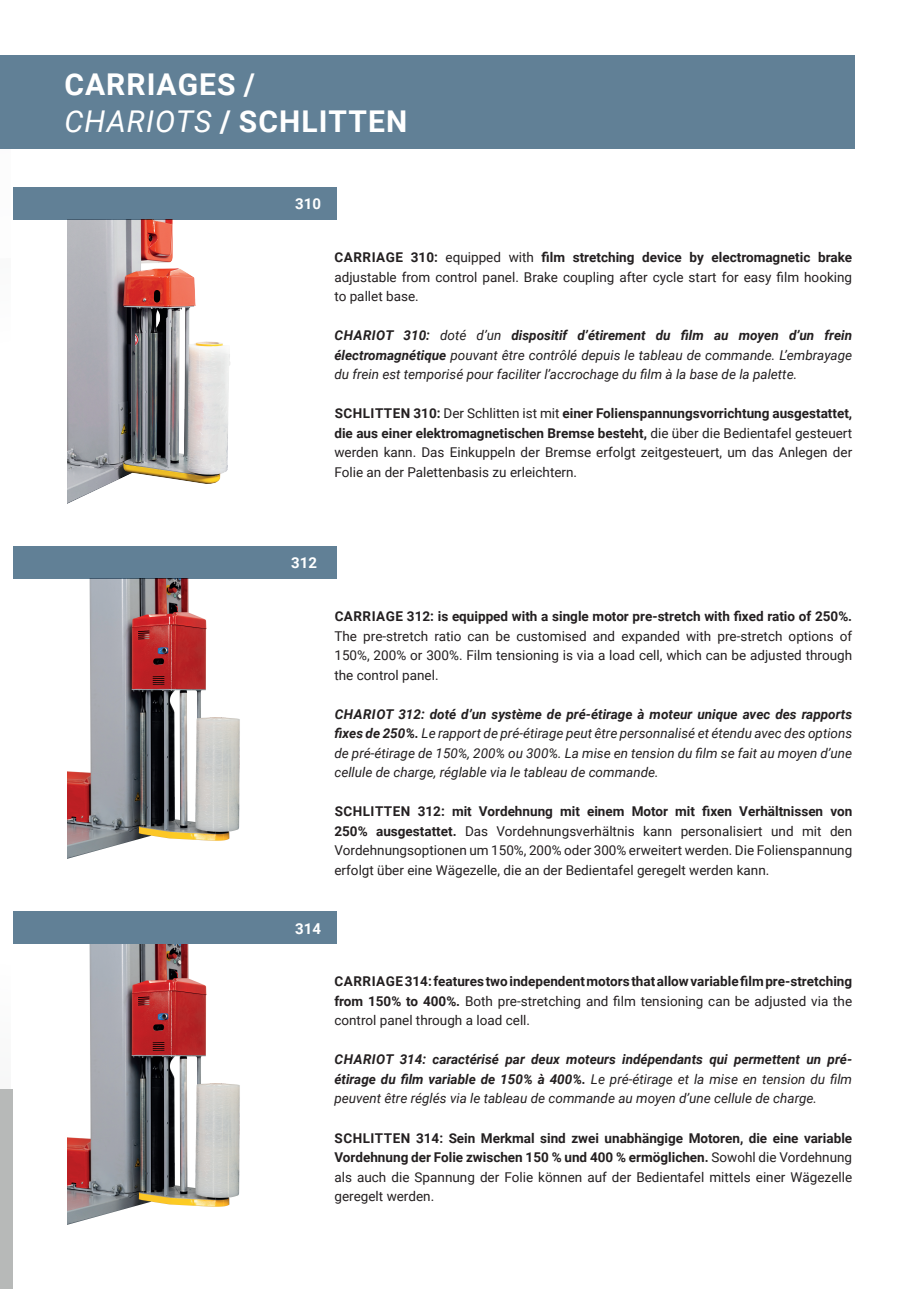
<style>
.page{position:relative;width:919px;height:1289px;background:#fff}
.page>*{position:absolute;margin:0;border:0;box-sizing:border-box;transform-origin:0 0}
.t1{font:700 30px/36px "Roboto";letter-spacing:.035em;color:#fff}
.t2{font:700 15px "Roboto";color:#fff}
.t3{font:13.5px/19.5px "Roboto";color:#231f20;text-align:justify}
.t4{font:italic 13.5px/19.5px "Roboto";color:#231f20;text-align:justify}
.t5{font:700 13.5px/19.5px "Roboto";color:#231f20;text-align:justify}
.s1{font-weight:400;font-style:italic}
.s2{font-weight:700}
.s3{font-weight:400}
</style>
<div class="page">
<div style="left:0;top:55px;width:855px;height:94px;background:#618096"></div>
<div style="left:0;top:1089px;width:13px;height:199px;background:#b7b9b8"></div>
<img style="left:68px;top:220px;width:162px;height:284px">
<img style="left:68px;top:579px;width:172px;height:279px">
<img style="left:68px;top:944px;width:172px;height:280px">
<div style="left:13px;top:187px;width:324px;height:33px;background:#618096"></div>
<div style="left:13px;top:546px;width:324px;height:33px;background:#618096"></div>
<div style="left:13px;top:911px;width:324px;height:33px;background:#618096"></div>
<h1 class="t1" style="left:64px;top:66px;width:344px">CARRIAGES /<br><span class="s1">CHARIOTS</span> / SCHLITTEN</h1>
<p class="t2" style="left:295px;top:193px;width:27px">310</p>
<p class="t3" style="left:334px;top:247px;width:519px"><span class="s2">CARRIAGE 310:</span> equipped with <span class="s2">film stretching device by electromagnetic brake </span>adjustable from control panel. Brake coupling after cycle start for easy film hooking to pallet base.</p>
<p class="t4" style="left:334px;top:325px;width:519px"><span class="s2">CHARIOT 310:</span> doté d’un <span class="s2">dispositif d’étirement du film au moyen d’un frein électromagnétique</span> pouvant être contrôlé depuis le tableau de commande. L’embrayage du frein est temporisé pour faciliter l’accrochage du film à la base de la palette.</p>
<p class="t3" style="left:334px;top:403px;width:519px"><span class="s2">SCHLITTEN 310:</span> Der Schlitten ist mit <span class="s2">einer Folienspannungsvorrichtung ausgestattet, die aus einer elektromagnetischen Bremse besteht,</span> die über die Bedientafel gesteuert werden kann. Das Einkuppeln der Bremse erfolgt zeitgesteuert, um das Anlegen der Folie an der Palettenbasis zu erleichtern.</p>
<p class="t2" style="left:291px;top:552px;width:27px">312</p>
<p class="t5" style="left:334px;top:606px;width:519px">CARRIAGE 312: is equipped with a single motor pre-stretch with fixed ratio of 250%.</p>
<p class="t3" style="left:334px;top:625px;width:519px">The pre-stretch ratio can be customised and expanded with pre-stretch options of 150%, 200% or 300%. Film tensioning is via a load cell, which can be adjusted through the control panel.</p>
<p class="t4" style="left:334px;top:703px;width:519px"><span class="s2">CHARIOT 312: doté d’un système de pré-étirage à moteur unique avec des rapports fixes de 250%.</span> Le rapport de pré-étirage peut être personnalisé et étendu avec des options de pré-étirage de 150%, 200% ou 300%. La mise en tension du film se fait au moyen d’une cellule de charge, réglable via le tableau de commande.</p>
<p class="t3" style="left:334px;top:801px;width:519px"><span class="s2">SCHLITTEN 312: mit Vordehnung mit einem Motor mit fixen Verhältnissen von 250% ausgestattet.</span> Das Vordehnungsverhältnis kann personalisiert und mit den Vordehnungsoptionen um 150%, 200% oder 300% erweitert werden. Die Folienspannung erfolgt über eine Wägezelle, die an der Bedientafel geregelt werden kann.</p>
<p class="t2" style="left:295px;top:917px;width:27px">314</p>
<p class="t5" style="left:334px;top:971px;width:519px">CARRIAGE 314:features two independent motors that allow variable film pre-stretching from 150% to 400%. <span class="s3">Both pre-stretching and film tensioning can be adjusted via the control panel through a load cell.</span></p>
<p class="t4" style="left:334px;top:1049px;width:519px"><span class="s2">CHARIOT 314: caractérisé par deux moteurs indépendants qui permettent un pré&shy;étirage du film variable de 150% à 400%.</span> Le pré-étirage et la mise en tension du film peuvent être réglés via le tableau de commande au moyen d’une cellule de charge.</p>
<p class="t5" style="left:334px;top:1127px;width:519px">SCHLITTEN 314: Sein Merkmal sind zwei unabhängige Motoren, die eine variable Vordehnung der Folie zwischen 150 % und 400 % ermöglichen. <span class="s3">Sowohl die Vordehnung als auch die Spannung der Folie können auf der Bedientafel mittels einer Wägezelle geregelt werden.</span></p>
</div>
